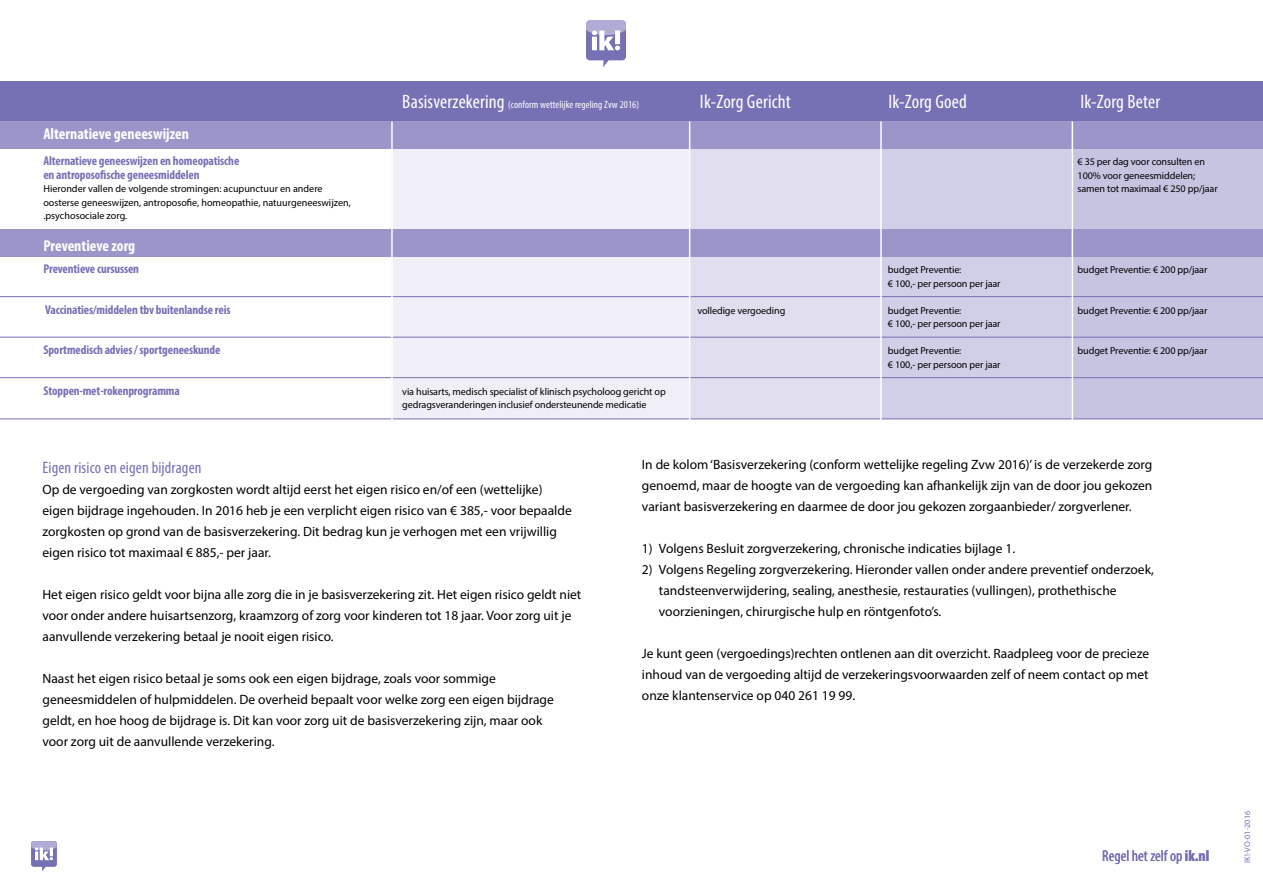
<style>
.page{position:relative;width:1263px;height:893px;background:#fff}
.page>*{position:absolute;margin:0;border:0;box-sizing:border-box;transform-origin:0 0}
.t1{font:condensed 19.5px "Myriad Pro";letter-spacing:.01em;color:#fff}
.t2{font:condensed 16.5px "Myriad Pro";letter-spacing:.01em;color:#7670b4}
.t3{font:700 condensed 15.75px "Myriad Pro";color:#fff}
.t4{font:condensed 15.75px "Myriad Pro";color:#7670b4}
.t5{font:13.5px/21px "Myriad Pro";color:#000}
.t6{font:700 condensed 12.75px/13.5px "Myriad Pro";letter-spacing:-.01em;color:#7670b4}
.t7{font:condensed 10.5px "Myriad Pro";letter-spacing:.01em;color:#fff}
.t8{font:10.2px/13.5px "Myriad Pro";letter-spacing:-.01em;color:#000}
.t9{font:8.25px "Myriad Pro";color:#7670b4}
.s1{font-size:19.5px}
.s2{font-weight:700}
</style>
<div class="page">
<div style="left:393px;top:149px;width:296px;height:270px;background:#f0eff8"></div>
<div style="left:882px;top:149px;width:189px;height:270px;background:#d1cfe8"></div>
<div style="left:1071px;top:139px;width:192px;height:280px;background:#c7c4e2"></div>
<div style="left:690px;top:149px;width:190px;height:270px;background:#e0deef"></div>
<div style="left:0;top:81px;width:1263px;height:41px;background:#7670b4"></div>
<div style="left:0;top:122px;width:1263px;height:27px;background:#9b95c9"></div>
<div style="left:0;top:230px;width:1263px;height:27px;background:#9b95c9"></div>
<svg style="left:586px;top:20px;width:40px;height:47px"></svg>
<svg style="left:31px;top:841px;width:26px;height:30px"></svg>
<hr style="left:0;top:377px;width:1263px;height:1px;background:#7670b4">
<hr style="left:0;top:419px;width:1263px;height:1px;background:#7670b4">
<hr style="left:0;top:296px;width:1263px;height:1px;background:#7670b4">
<hr style="left:0;top:337px;width:1263px;height:1px;background:#7670b4">
<hr style="left:689px;top:122px;width:1px;height:729px;background:#fff">
<hr style="left:391px;top:122px;width:2px;height:715px;background:#fff">
<hr style="left:880px;top:122px;width:2px;height:729px;background:#fff">
<hr style="left:1071px;top:122px;width:2px;height:729px;background:#fff">
<p class="t3" style="left:43px;top:124px;width:147px">Alternatieve geneeswijzen</p>
<p class="t6" style="left:43px;top:154px;width:197px">Alternatieve geneeswijzen en homeopatische en antroposofische geneesmiddelen</p>
<p class="t8" style="left:43px;top:182px;width:309px">Hieronder vallen de volgende stromingen: acupunctuur en andere oosterse geneeswijzen, antroposofie, homeopathie, natuurgeneeswijzen, .psychosociale zorg.</p>
<p class="t3" style="left:43px;top:235px;width:93px">Preventieve zorg</p>
<p class="t6" style="left:43px;top:262px;width:97px">Preventieve cursussen</p>
<p class="t6" style="left:45px;top:302px;width:187px">Vaccinaties/middelen tbv buitenlandse reis</p>
<p class="t6" style="left:43px;top:343px;width:179px">Sportmedisch advies / sportgeneeskunde</p>
<p class="t6" style="left:43px;top:383px;width:138px">Stoppen-met-rokenprogramma</p>
<p class="t7" style="left:402px;top:98px;width:238px"><span class="s1">Basisverzekering</span> (conform wettelijke regeling Zvw 2016)</p>
<h1 class="t1" style="left:700px;top:90px;width:92px">Ik-Zorg Gericht</h1>
<h1 class="t1" style="left:888px;top:90px;width:80px">Ik-Zorg Goed</h1>
<h1 class="t1" style="left:1080px;top:90px;width:81px">Ik-Zorg Beter</h1>
<p class="t8" style="left:402px;top:384px;width:265px">via huisarts, medisch specialist of klinisch psycholoog gericht op gedragsveranderingen inclusief ondersteunende medicatie</p>
<p class="t8" style="left:697px;top:303px;width:89px">volledige vergoeding</p>
<p class="t8" style="left:888px;top:263px;width:114px">budget Preventie:<br>€ 100,- per persoon per jaar</p>
<p class="t8" style="left:888px;top:303px;width:114px">budget Preventie:<br>€ 100,- per persoon per jaar</p>
<p class="t8" style="left:888px;top:344px;width:114px">budget Preventie:<br>€ 100,- per persoon per jaar</p>
<p class="t8" style="left:1077px;top:155px;width:142px">€ 35 per dag voor consulten en<br>100% voor geneesmiddelen; samen tot maximaal € 250 pp/jaar</p>
<p class="t8" style="left:1077px;top:263px;width:131px">budget Preventie: € 200 pp/jaar</p>
<p class="t8" style="left:1077px;top:303px;width:131px">budget Preventie: € 200 pp/jaar</p>
<p class="t8" style="left:1077px;top:344px;width:131px">budget Preventie: € 200 pp/jaar</p>
<p class="t2" style="left:43px;top:457px;width:161px">Eigen risico en eigen bijdragen</p>
<p class="t5" style="left:43px;top:478px;width:531px">Op de vergoeding van zorgkosten wordt altijd eerst het eigen risico en/of een (wettelijke) eigen bijdrage ingehouden. In 2016 heb je een verplicht eigen risico van € 385,- voor bepaalde zorgkosten op grond van de basisverzekering. Dit bedrag kun je verhogen met een vrijwillig eigen risico tot maximaal € 885,- per jaar.</p>
<p class="t5" style="left:43px;top:583px;width:540px">Het eigen risico geldt voor bijna alle zorg die in je basisverzekering zit. Het eigen risico geldt niet voor onder andere huisartsenzorg, kraamzorg of zorg voor kinderen tot 18 jaar. Voor zorg uit je aanvullende verzekering betaal je nooit eigen risico.</p>
<p class="t5" style="left:43px;top:667px;width:513px">Naast het eigen risico betaal je soms ook een eigen bijdrage, zoals voor sommige geneesmiddelen of hulpmiddelen. De overheid bepaalt voor welke zorg een eigen bijdrage geldt, en hoe hoog de bijdrage is. Dit kan voor zorg uit de basisverzekering zijn, maar ook voor zorg uit de aanvullende verzekering.</p>
<p class="t5" style="left:642px;top:454px;width:512px;text-align:justify">In de kolom ‘Basisverzekering (conform wettelijke regeling Zvw 2016)’ is de verzekerde zorg genoemd, maar de hoogte van de vergoeding kan afhankelijk zijn van de door jou gekozen variant basisverzekering en daarmee de door jou gekozen zorgaanbieder/ zorgverlener.</p>
<p class="t5" style="left:642px;top:538px;width:375px">1) Volgens Besluit zorgverzekering, chronische indicaties bijlage 1.</p>
<p class="t5" style="left:659px;top:559px;width:497px;text-indent:-17px">2) Volgens Regeling zorgverzekering. Hieronder vallen onder andere preventief onderzoek, tandsteenverwijdering, sealing, anesthesie, restauraties (vullingen), prothethische voorzieningen, chirurgische hulp en röntgenfoto’s.</p>
<p class="t5" style="left:642px;top:643px;width:509px;text-align:justify">Je kunt geen (vergoedings)rechten ontlenen aan dit overzicht. Raadpleeg voor de precieze inhoud van de vergoeding altijd de verzekeringsvoorwaarden zelf of neem contact op met onze klantenservice op 040 261 19 99.</p>
<p class="t4" style="left:1102px;top:846px;width:109px">Regel het zelf op <span class="s2">ik.nl</span></p>
<p class="t9" style="left:1242px;top:862px;width:53px;rotate:-90deg">IK!-VO-01-2016</p>
</div>
